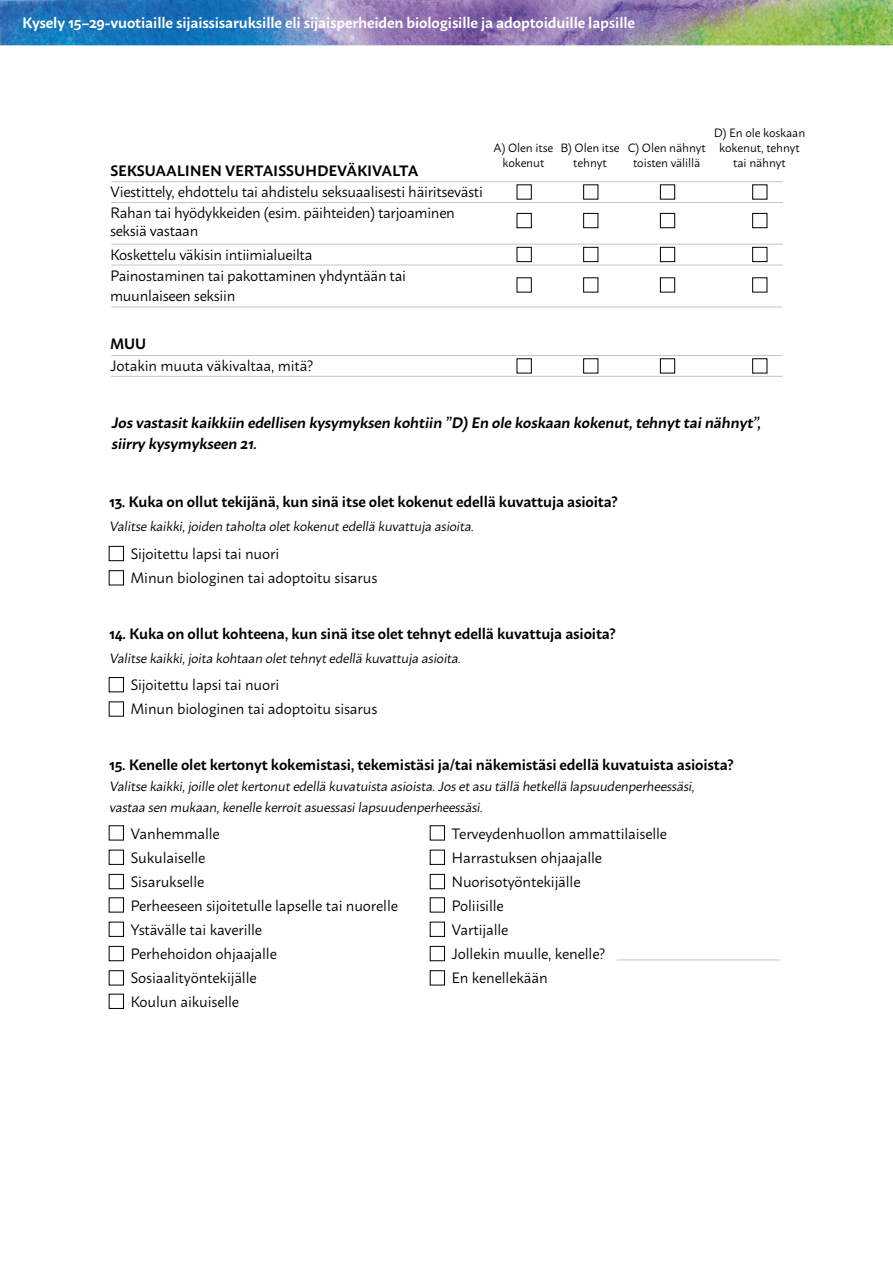
<style>
.page{position:relative;width:893px;height:1263px;background:#fff}
.page>*{position:absolute;margin:0;border:0;box-sizing:border-box;transform-origin:0 0}
.t1{font:15px/24px "Macho";letter-spacing:-.01em;color:#000}
.t2{font:600 15px/21px "Macho";letter-spacing:-.01em;color:#000}
.t3{font:600 15px "Macho";letter-spacing:-.01em;color:#fff}
.t4{font:13.5px/21px "Macho";color:#000}
.t5{font:12px/15px "Macho";letter-spacing:-.01em;color:#000;text-align:center}
</style>
<div class="page">
<hr style="left:111px;top:181px;width:672px;height:1px;background:#c6c6c6">
<hr style="left:111px;top:202px;width:672px;height:1px;background:#c6c6c6">
<hr style="left:111px;top:244px;width:672px;height:1px;background:#c6c6c6">
<hr style="left:111px;top:265px;width:672px;height:1px;background:#c6c6c6">
<hr style="left:111px;top:307px;width:672px;height:1px;background:#c6c6c6">
<hr style="left:111px;top:355px;width:672px;height:1px;background:#c6c6c6">
<hr style="left:111px;top:376px;width:672px;height:1px;background:#c6c6c6">
<div style="left:517px;top:184px;width:15px;height:15px;border:1px solid #000"></div>
<div style="left:517px;top:213px;width:15px;height:15px;border:1px solid #000"></div>
<div style="left:517px;top:247px;width:15px;height:15px;border:1px solid #000"></div>
<div style="left:583px;top:184px;width:15px;height:15px;border:1px solid #000"></div>
<div style="left:583px;top:213px;width:15px;height:15px;border:1px solid #000"></div>
<div style="left:583px;top:247px;width:15px;height:15px;border:1px solid #000"></div>
<div style="left:583px;top:277px;width:15px;height:15px;border:1px solid #000"></div>
<div style="left:660px;top:184px;width:15px;height:15px;border:1px solid #000"></div>
<div style="left:660px;top:213px;width:15px;height:15px;border:1px solid #000"></div>
<div style="left:660px;top:247px;width:15px;height:15px;border:1px solid #000"></div>
<div style="left:660px;top:277px;width:15px;height:15px;border:1px solid #000"></div>
<div style="left:660px;top:358px;width:15px;height:15px;border:1px solid #000"></div>
<div style="left:752px;top:184px;width:15px;height:15px;border:1px solid #000"></div>
<div style="left:752px;top:213px;width:15px;height:15px;border:1px solid #000"></div>
<div style="left:752px;top:247px;width:15px;height:15px;border:1px solid #000"></div>
<div style="left:109px;top:546px;width:15px;height:15px;border:1px solid #000"></div>
<div style="left:109px;top:570px;width:15px;height:15px;border:1px solid #000"></div>
<div style="left:109px;top:677px;width:15px;height:15px;border:1px solid #000"></div>
<div style="left:109px;top:701px;width:15px;height:15px;border:1px solid #000"></div>
<div style="left:109px;top:825px;width:15px;height:15px;border:1px solid #000"></div>
<div style="left:109px;top:850px;width:15px;height:15px;border:1px solid #000"></div>
<div style="left:109px;top:874px;width:15px;height:15px;border:1px solid #000"></div>
<div style="left:109px;top:897px;width:15px;height:15px;border:1px solid #000"></div>
<div style="left:109px;top:922px;width:15px;height:15px;border:1px solid #000"></div>
<div style="left:109px;top:946px;width:15px;height:15px;border:1px solid #000"></div>
<div style="left:109px;top:970px;width:15px;height:15px;border:1px solid #000"></div>
<div style="left:109px;top:994px;width:15px;height:15px;border:1px solid #000"></div>
<hr style="left:617px;top:959px;width:164px;height:1px;background:#c6c6c6">
<div style="left:430px;top:825px;width:15px;height:15px;border:1px solid #000"></div>
<div style="left:430px;top:850px;width:15px;height:15px;border:1px solid #000"></div>
<div style="left:430px;top:874px;width:15px;height:15px;border:1px solid #000"></div>
<div style="left:430px;top:897px;width:15px;height:15px;border:1px solid #000"></div>
<div style="left:430px;top:922px;width:15px;height:15px;border:1px solid #000"></div>
<div style="left:430px;top:946px;width:15px;height:15px;border:1px solid #000"></div>
<div style="left:430px;top:970px;width:15px;height:15px;border:1px solid #000"></div>
<img style="left:0;top:0;width:893px;height:45px">
<p class="t3" style="left:22px;top:9px;width:614px">Kysely 15–29-vuotiaille sijaissisaruksille eli sijaisperheiden biologisille ja adoptoiduille lapsille</p>
<p class="t2" style="left:110px;top:159px;width:310px">SEKSUAALINEN VERTAISSUHDEVÄKIVALTA</p>
<p class="t1" style="left:110px;top:180px;width:374px;line-height:21px">Viestittely, ehdottelu tai ahdistelu seksuaalisesti häiritsevästi<br>Rahan tai hyödykkeiden (esim. päihteiden) tarjoaminen</p>
<p class="t1" style="left:110px;top:217px;width:204px">seksiä vastaan<br>Koskettelu väkisin intiimialueilta</p>
<p class="t1" style="left:110px;top:265px;width:298px;line-height:19.5px">Painostaminen tai pakottaminen yhdyntään tai muunlaiseen seksiin</p>
<p class="t2" style="left:110px;top:331px;width:38px">MUU</p>
<p class="t1" style="left:110px;top:352px;width:204px">Jotakin muuta väkivaltaa, mitä?</p>
<p class="t5" style="left:494px;top:139px;width:61px">A) Olen itse kokenut</p>
<p class="t5" style="left:560px;top:139px;width:61px">B) Olen itse tehnyt</p>
<p class="t5" style="left:628px;top:139px;width:79px">C) Olen nähnyt toisten välillä</p>
<p class="t5" style="left:714px;top:124px;width:93px">D) En ole koskaan kokenut, tehnyt tai nähnyt</p>
<p class="t2" style="left:111px;top:411px;width:655px">Josvastasitkaikkiin edellisen kysymyksen kohtiin ”D) En ole koskaan kokenut,tehnyttainähnyt”, siirry kysymykseen 21.</p>
<p class="t2" style="left:109px;top:490px;width:510px">13. Kuka on ollut tekijänä, kun sinä itse olet kokenut edellä kuvattuja asioita?</p>
<p class="t4" style="left:109px;top:514px;width:369px">Valitse kaikki,joiden taholta oletkokenutedellä kuvattuja asioita.</p>
<p class="t1" style="left:130px;top:540px;width:249px">Sijoitettu lapsi tai nuori<br>Minun biologinen tai adoptoitu sisarus</p>
<p class="t2" style="left:109px;top:622px;width:508px">14. Kuka on ollut kohteena, kun sinä itse olet tehnyt edellä kuvattuja asioita?</p>
<p class="t4" style="left:109px;top:647px;width:356px">Valitse kaikki,joita kohtaan olettehnytedellä kuvattuja asioita.</p>
<p class="t1" style="left:130px;top:672px;width:249px">Sijoitettu lapsi tai nuori<br>Minun biologinen tai adoptoitu sisarus</p>
<p class="t2" style="left:109px;top:752px;width:626px">15. Kenelle olet kertonyt kokemistasi, tekemistäsi ja/tai näkemistäsi edellä kuvatuista asioista?</p>
<p class="t4" style="left:109px;top:774px;width:590px">Valitse kaikki,joille oletkertonutedellä kuvatuista asioista.Josetasu tällä hetkellä lapsuudenperheessäsi, vastaa sen mukaan,kenelle kerroitasuessasilapsuudenperheessäsi.</p>
<p class="t1" style="left:130px;top:820px;width:269px">Vanhemmalle<br>Sukulaiselle<br>Sisarukselle<br>Perheeseen sijoitetulle lapselle tai nuorelle<br>Ystävälle tai kaverille<br>Perhehoidon ohjaajalle<br>Sosiaalityöntekijälle<br>Koulun aikuiselle</p>
<p class="t1" style="left:451px;top:820px;width:217px">Terveydenhuollon ammattilaiselle<br>Harrastuksen ohjaajalle<br>Nuorisotyöntekijälle<br>Poliisille<br>Vartijalle<br>Jollekin muulle, kenelle?<br>En kenellekään</p>
</div>
